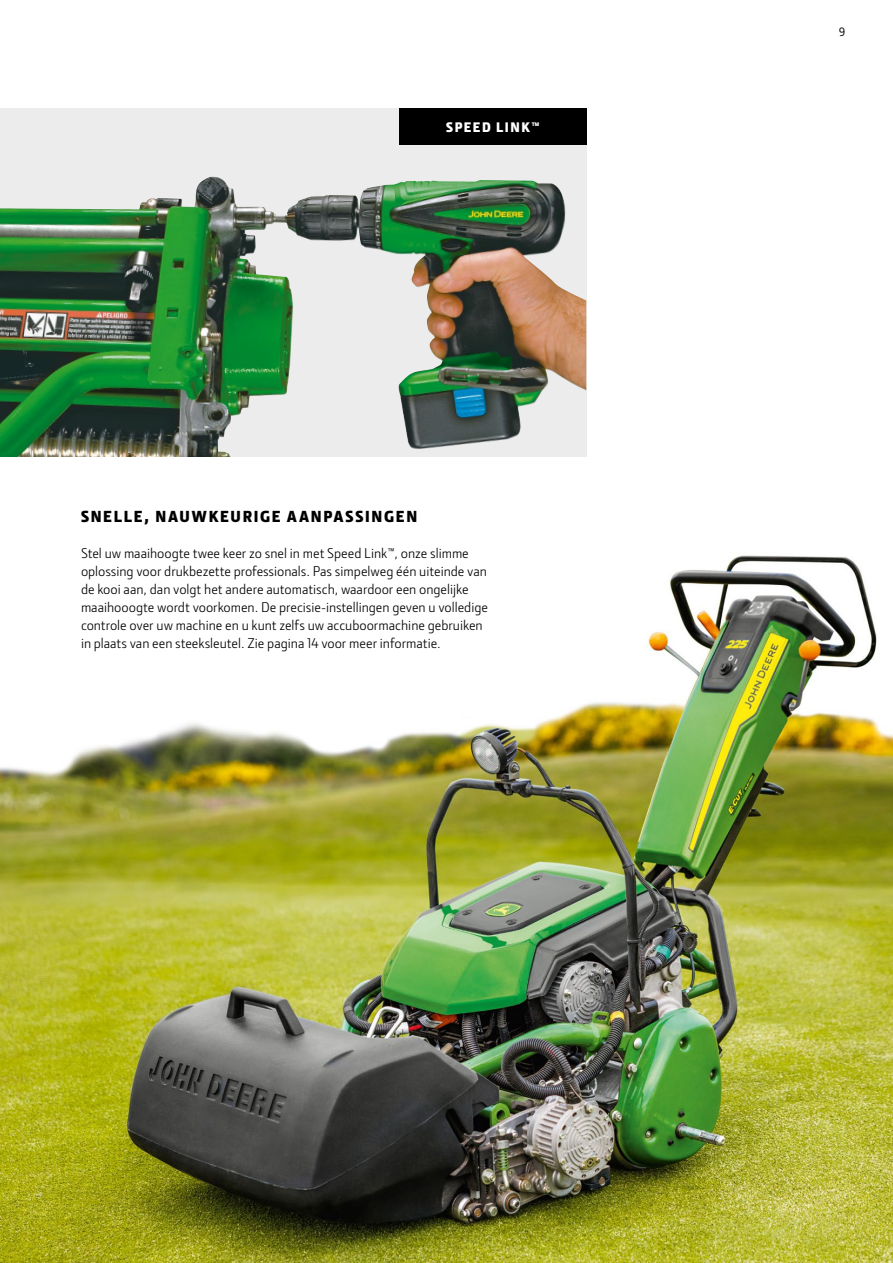
<style>
.page{position:relative;width:893px;height:1263px;background:#fff}
.page>*{position:absolute;margin:0;border:0;box-sizing:border-box;transform-origin:0 0}
._11_pt_Section_Headl{font:900 16.5px "Section";letter-spacing:.1em;color:#000}
._9_5_pt_JDSPro_Copy{font:14.25px/18px "JD Sans Pro";color:#000}
._9_5_pt_Section_Subh{font:900 14.25px "Section";letter-spacing:.105em;color:#fff}
._8_pt_JDSPro_Pagenu{font:500 12px "JD Sans Pro";color:#000}
</style>
<div class="page">
<img style="left:0;top:555px;width:893px;height:708px">
<div style="left:0;top:109px;width:586px;height:348px;background:#ececed"></div>
<img style="left:0;top:181px;width:553px;height:276px">
<div style="left:399px;top:107px;width:188px;height:38px;background:#000"></div>
<p class="_9_5_pt_Section_Subh" style="left:446px;top:118px;width:95px">SPEED LINK™</p>
<p class="_11_pt_Section_Headl" style="left:81px;top:506px;width:338px">SNELLE, NAUWKEURIGE AANPASSINGEN</p>
<p class="_9_5_pt_JDSPro_Copy" style="left:81px;top:544px;width:409px">Stel uw maaihoogte twee keer zo snel in met Speed Link™, onze slimme oplossing voor drukbezette professionals. Pas simpelweg één uiteinde van de kooi aan, dan volgt het andere automatisch, waardoor een ongelijke maaihooogte wordt voorkomen. De precisie-instellingen geven u volledige controle over uw machine en u kunt zelfs uw accuboormachine gebruiken in plaats van een steeksleutel. Zie pagina 14 voor meer informatie.</p>
<p class="_8_pt_JDSPro_Pagenu" style="left:839px;top:23px;width:8px">9</p>
</div>
